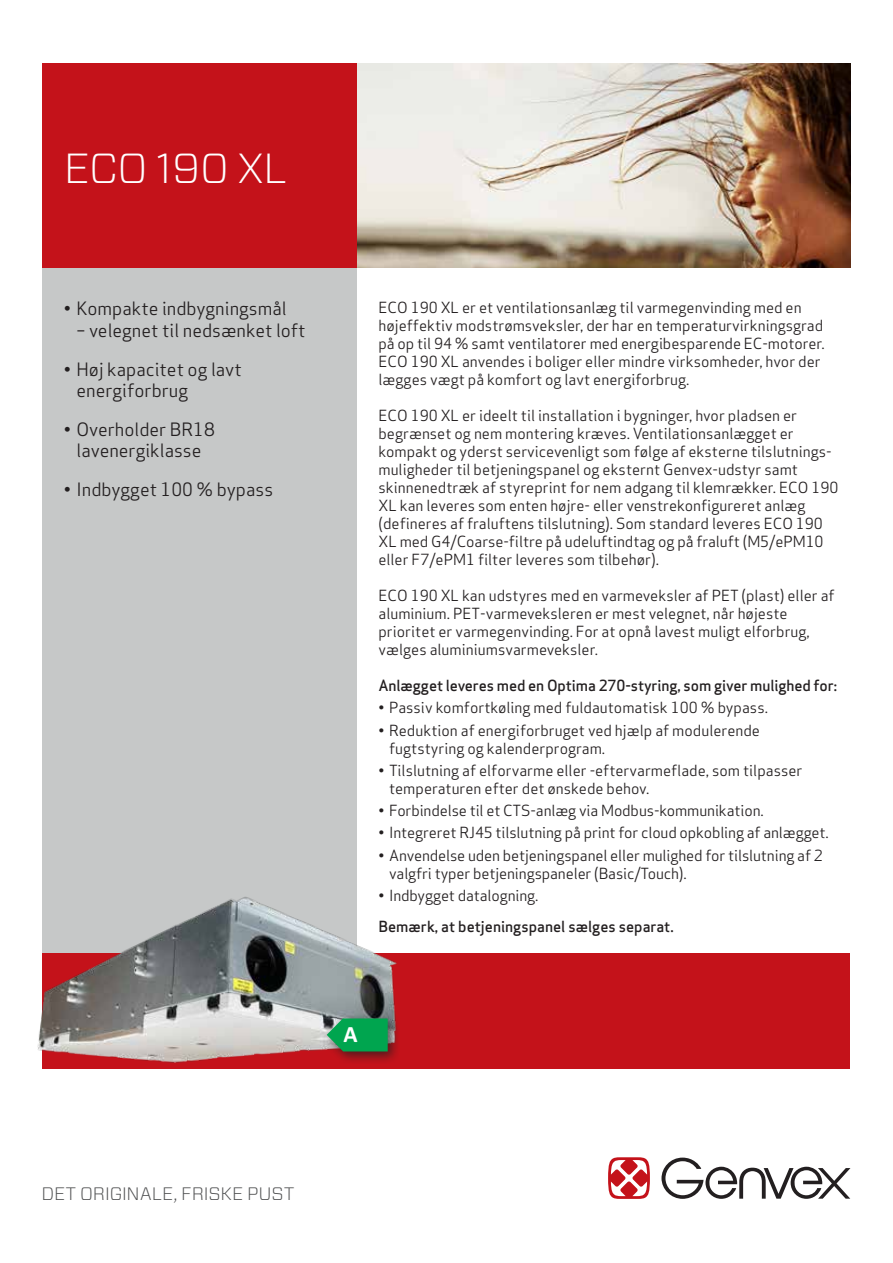
<style>
.page{position:relative;width:893px;height:1263px;background:#fff}
.page>*{position:absolute;margin:0;border:0;box-sizing:border-box;transform-origin:0 0}
.t1{font:300 42px "Vitesse Sans";letter-spacing:-.01em;color:#fff}
.t2{font:700 23.4px "Calibri";color:#fff}
.t3{font:18px/21.6px "Apex Sans";color:#231f20}
.t4{font:300 18px "Vitesse Sans";letter-spacing:-.01em;color:#4b4c4d}
.t5{font:15px/18px "Apex Sans";color:#231f20}
.t6{font:500 15px "Apex Sans";letter-spacing:-.01em;color:#231f20}
</style>
<div class="page">
<div style="left:43px;top:268px;width:314px;height:686px;background:#c6c8c8"></div>
<img style="left:357px;top:64px;width:493px;height:204px">
<div style="left:43px;top:954px;width:807px;height:115px;background:#c4121a"></div>
<div style="left:43px;top:64px;width:314px;height:204px;background:#c4121a"></div>
<img style="left:37px;top:889px;width:367px;height:180px">
<div style="left:322px;top:1012px;width:79px;height:52px;background:#231f20;opacity:.75"></div>
<svg style="left:327px;top:1018px;width:61px;height:33px;background:#159f56"></svg>
<svg style="left:608px;top:1157px;width:42px;height:42px"></svg>
<svg style="left:661px;top:1157px;width:189px;height:42px"></svg>
<h1 class="t1" style="left:64px;top:139px;width:224px">ECO 190 XL</h1>
<p class="t3" style="left:64px;top:296px;width:224px">• Kompakte indbygningsmål</p>
<p class="t3" style="left:77px;top:318px;width:231px">– velegnet til nedsænket loft</p>
<p class="t3" style="left:77px;top:356px;width:167px;text-indent:-13px">• Høj kapacitet og lavt energiforbrug</p>
<p class="t3" style="left:64px;top:417px;width:153px;text-align:center">• Overholder BR18 lavenergiklasse</p>
<p class="t3" style="left:64px;top:477px;width:211px">• Indbygget 100 % bypass</p>
<p class="t5" style="left:378px;top:297px;width:448px">ECO 190 XL er et ventilationsanlæg til varmegenvinding med en højeffektiv modstrømsveksler, der har en temperaturvirkningsgrad på op til 94 % samt ventilatorer med energibesparende EC-motorer.<br>ECO 190 XL anvendes i boliger eller mindre virksomheder, hvor der lægges vægt på komfort og lavt energiforbrug.</p>
<p class="t5" style="left:378px;top:405px;width:462px">ECO 190 XL er ideelt til installation i bygninger, hvor pladsen er begrænset og nem montering kræves. Ventilationsanlægget er kompakt og yderst servicevenligt som følge af eksterne tilslutnings&shy;muligheder til betjeningspanel og eksternt Genvex-udstyr samt skinnenedtræk af styreprint for nem adgang til klemrækker. ECO 190<br>XL kan leveres som enten højre- eller venstrekonfigureret anlæg (defineres af fraluftens tilslutning). Som standard leveres ECO 190<br>XL med G4/Coarse-filtre på udeluftindtag og på fraluft (M5/ePM10 eller F7/ePM1 filter leveres som tilbehør).</p>
<p class="t5" style="left:378px;top:585px;width:458px">ECO 190 XL kan udstyres med en varmeveksler af PET (plast) eller af aluminium. PET-varmeveksleren er mest velegnet, når højeste prioritet er varmegenvinding. For at opnå lavest muligt elforbrug, vælges aluminiumsvarmeveksler.</p>
<p class="t6" style="left:378px;top:672px;width:460px">Anlægget leveres med en Optima 270-styring, som giver mulighed for:</p>
<p class="t5" style="left:378px;top:697px;width:391px">• Passiv komfortkøling med fuldautomatisk 100 % bypass.</p>
<p class="t5" style="left:389px;top:720px;width:372px;text-indent:-11px">• Reduktion af energiforbruget ved hjælp af modulerende fugtstyring og kalenderprogram.</p>
<p class="t5" style="left:389px;top:760px;width:415px;text-indent:-11px">• Tilslutning af elforvarme eller -eftervarmeflade, som tilpasser temperaturen efter det ønskede behov.</p>
<p class="t5" style="left:378px;top:800px;width:387px">• Forbindelse til et CTS-anlæg via Modbus-kommunikation.</p>
<p class="t5" style="left:378px;top:822px;width:452px">• Integreret RJ45 tilslutning på print for cloud opkobling af anlægget.</p>
<p class="t5" style="left:389px;top:845px;width:435px;text-indent:-11px">• Anvendelse uden betjeningspanel eller mulighed for tilslutning af 2 valgfri typer betjeningspaneler (Basic/Touch).</p>
<p class="t5" style="left:378px;top:885px;width:162px">• Indbygget datalogning.</p>
<p class="t6" style="left:378px;top:913px;width:297px">Bemærk, at betjeningspanel sælges separat.</p>
<h2 class="t2" style="left:343px;top:1019px;width:16px">A</h2>
<p class="t4" style="left:41px;top:1181px;width:254px">DET ORIGINALE, FRISKE PUST</p>
</div>
